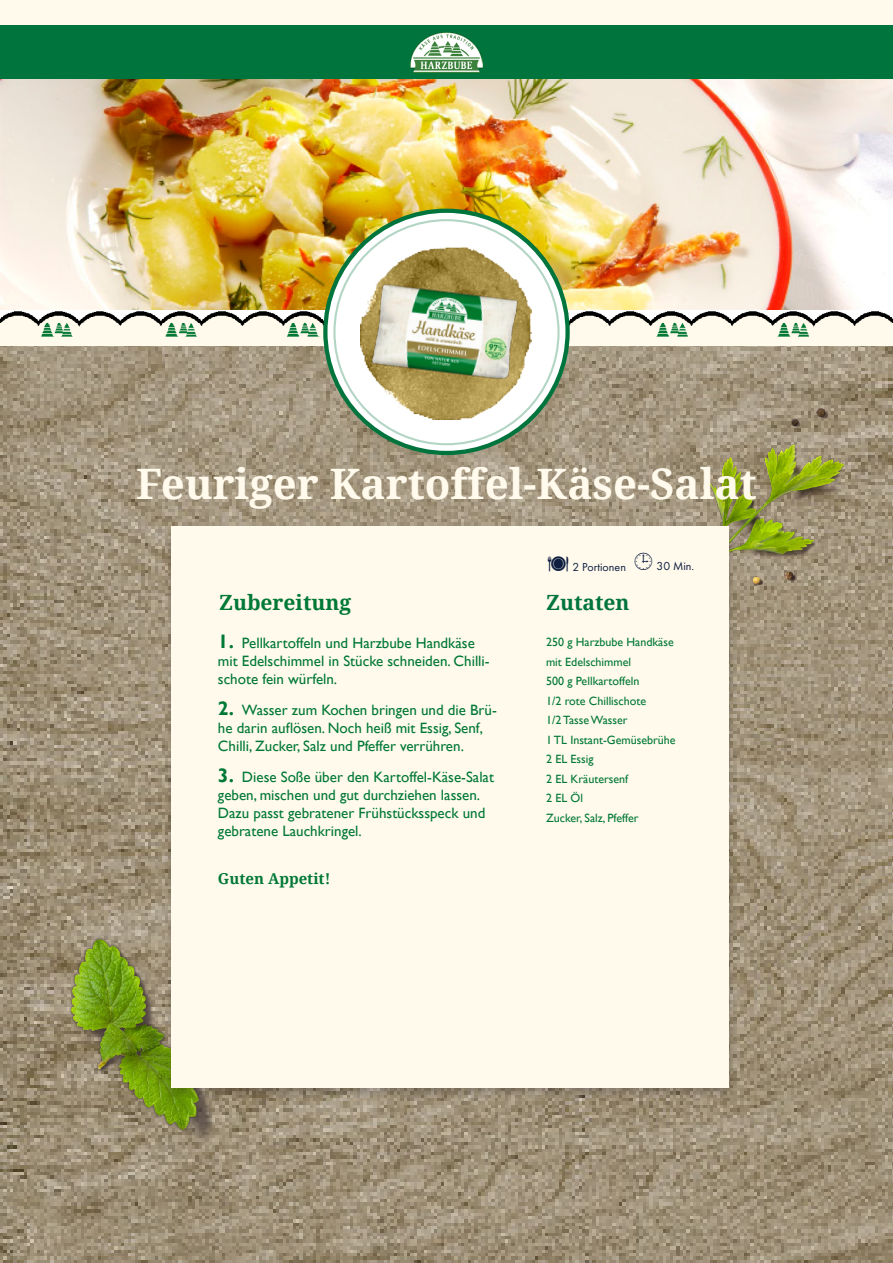
<style>
.page{position:relative;width:893px;height:1263px;background:#fff}
.page>*{position:absolute;margin:0;border:0;box-sizing:border-box;transform-origin:0 0}
.t1{font:700 42px "Droid Serif";color:#fffaec}
.t2{font:700 21px "Droid Serif";color:#007836}
.t3{font:700 21px "Droid Serif";color:#00743d}
.t4{font:15px/18px "Gill Sans";color:#007836}
.t5{font:700 15px "Droid Serif";color:#007836}
.t6{font:12px/19.5px "Gill Sans";color:#007836}
.t7{font:12px "Futura PT";color:#0e1e41}
.t8{font:12px "Futura PT";color:#0c1b3e}
.s1{font-weight:700;font-size:19.5px}
</style>
<div class="page">
<img style="left:0;top:79px;width:893px;height:1184px">
<img style="left:0;top:310px;width:893px;height:61px">
<img style="left:65px;top:935px;width:154px;height:221px">
<div style="left:0;top:0;width:893px;height:26px;background:#fffaec"></div>
<div style="left:0;top:26px;width:893px;height:53px;background:#00743d"></div>
<svg style="left:325px;top:211px;width:243px;height:242px"></svg>
<img style="left:701px;top:402px;width:147px;height:189px">
<div style="left:164px;top:524px;width:574px;height:578px;background:#231f20;opacity:.25"></div>
<div style="left:171px;top:526px;width:557px;height:561px;background:#fffaec"></div>
<img style="left:411px;top:32px;width:71px;height:41px">
<img style="left:360px;top:247px;width:171px;height:173px">
<img style="left:365px;top:276px;width:161px;height:112px">
<p class="t1" style="left:136px;top:459px;width:622px">Feuriger Kartoffel-Käse-Salat</p>
<p class="t2" style="left:219px;top:591px;width:134px">Zubereitung</p>
<p class="t4" style="left:218px;top:634px;width:273px"><span class="s1">1.</span> Pellkartoffeln und Harzbube Handkäse mit Edelschimmel in Stücke schneiden. Chilli&shy;schote fein würfeln.</p>
<p class="t4" style="left:218px;top:701px;width:280px"><span class="s1">2.</span> Wasser zum Kochen bringen und die Brü&shy;he darin auflösen. Noch heiß mit Essig, Senf,<br>Chilli, Zucker, Salz und Pfeffer verrühren.</p>
<p class="t4" style="left:218px;top:768px;width:278px"><span class="s1">3.</span> Diese Soße über den Kartoffel-Käse-Salat geben, mischen und gut durchziehen lassen.<br>Dazu passt gebratener Frühstücksspeck und gebratene Lauchkringel.</p>
<p class="t5" style="left:218px;top:870px;width:114px">Guten Appetit!</p>
<p class="t7" style="left:572px;top:560px;width:55px">2 Portionen</p>
<p class="t8" style="left:657px;top:559px;width:39px">30 Min.</p>
<p class="t3" style="left:546px;top:591px;width:85px">Zutaten</p>
<p class="t6" style="left:546px;top:632px;width:129px">250 g Harzbube Handkäse mit Edelschimmel</p>
<p class="t6" style="left:546px;top:671px;width:95px">500 g Pellkartoffeln</p>
<p class="t6" style="left:546px;top:691px;width:102px">1/2 rote Chillischote</p>
<p class="t6" style="left:546px;top:710px;width:83px">1/2 Tasse Wasser</p>
<p class="t6" style="left:546px;top:730px;width:131px">1 TL Instant-Gemüsebrühe</p>
<p class="t6" style="left:546px;top:749px;width:49px">2 EL Essig</p>
<p class="t6" style="left:546px;top:769px;width:84px">2 EL Kräutersenf</p>
<p class="t6" style="left:546px;top:788px;width:39px">2 EL Öl</p>
<p class="t6" style="left:546px;top:808px;width:94px">Zucker, Salz, Pfeffer</p>
</div>
